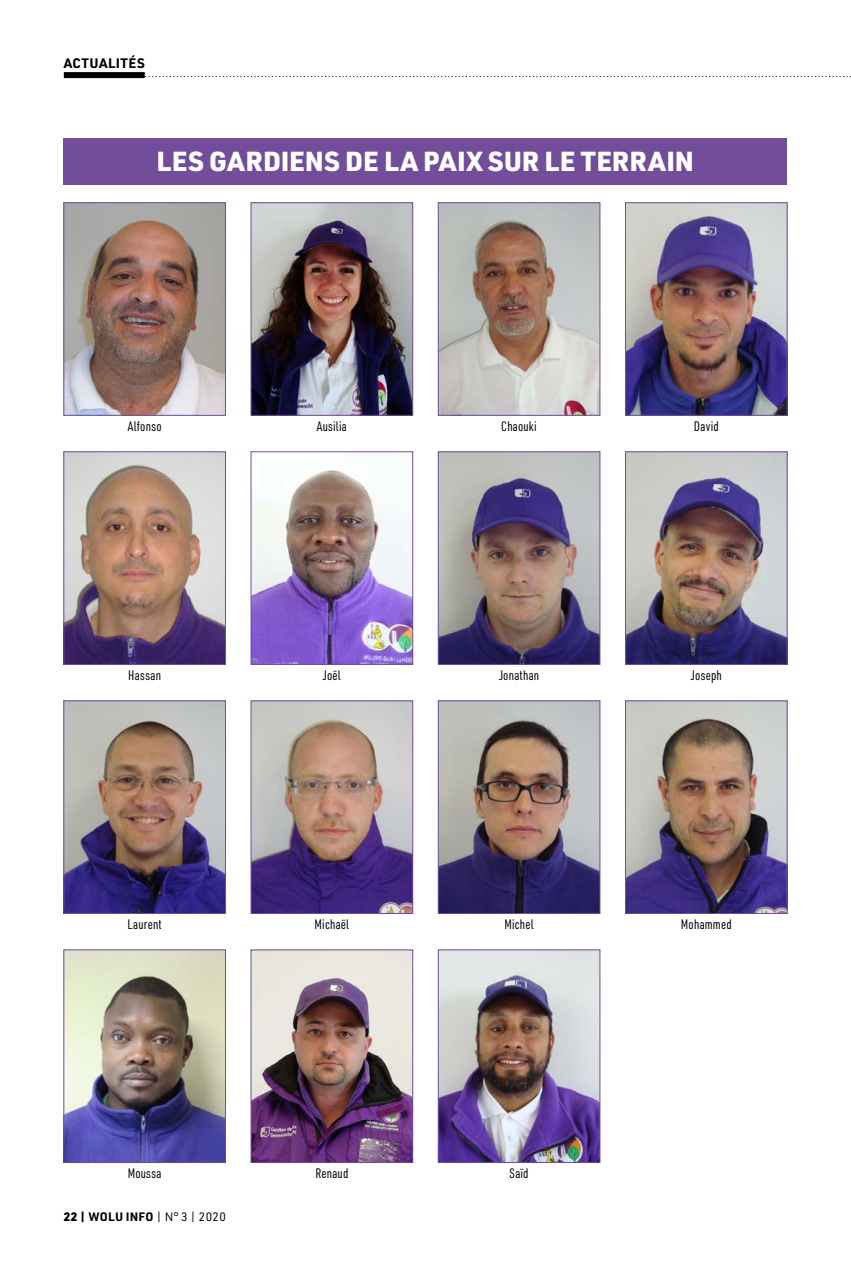
<style>
.page{position:relative;width:851px;height:1263px;background:#fff}
.page>*{position:absolute;margin:0;border:0;box-sizing:border-box;transform-origin:0 0}
.t1{font:900 27px "URWDIN";letter-spacing:.01em;color:#fff}
.t2{font:13.5px "URWDIN Cond";letter-spacing:.015em;color:#000}
.t3{font:700 13.5px "URWDIN";letter-spacing:.03em;color:#000}
.t4{font:12px "URWDIN";color:#000}
.s1{font-weight:900}
.s2{font-weight:700}
</style>
<div class="page">
<svg style="left:145px;top:76px;width:706px;height:1px"></svg>
<div style="left:64px;top:72px;width:81px;height:6px;background:#000"></div>
<img style="left:65px;top:204px;width:159px;height:210px">
<div style="left:63px;top:202px;width:163px;height:214px;border:1px solid #724d9a"></div>
<img style="left:252px;top:204px;width:159px;height:210px">
<div style="left:250px;top:202px;width:163px;height:214px;border:1px solid #724d9a"></div>
<img style="left:440px;top:204px;width:158px;height:210px">
<div style="left:438px;top:202px;width:162px;height:214px;border:1px solid #724d9a"></div>
<img style="left:627px;top:204px;width:158px;height:210px">
<div style="left:625px;top:202px;width:162px;height:214px;border:1px solid #724d9a"></div>
<img style="left:65px;top:453px;width:159px;height:210px">
<div style="left:63px;top:451px;width:163px;height:214px;border:1px solid #724d9a"></div>
<img style="left:252px;top:469px;width:159px;height:194px">
<div style="left:250px;top:451px;width:163px;height:214px;border:1px solid #724d9a"></div>
<img style="left:440px;top:453px;width:158px;height:210px">
<div style="left:438px;top:451px;width:162px;height:214px;border:1px solid #724d9a"></div>
<img style="left:627px;top:453px;width:158px;height:210px">
<div style="left:625px;top:451px;width:162px;height:214px;border:1px solid #724d9a"></div>
<img style="left:65px;top:702px;width:159px;height:210px">
<div style="left:63px;top:700px;width:163px;height:214px;border:1px solid #724d9a"></div>
<img style="left:252px;top:702px;width:159px;height:210px">
<div style="left:250px;top:700px;width:163px;height:214px;border:1px solid #724d9a"></div>
<img style="left:440px;top:702px;width:158px;height:210px">
<div style="left:438px;top:700px;width:162px;height:214px;border:1px solid #724d9a"></div>
<img style="left:627px;top:702px;width:158px;height:210px">
<div style="left:625px;top:700px;width:162px;height:214px;border:1px solid #724d9a"></div>
<img style="left:65px;top:951px;width:159px;height:210px">
<div style="left:63px;top:949px;width:163px;height:214px;border:1px solid #724d9a"></div>
<img style="left:252px;top:951px;width:159px;height:210px">
<div style="left:250px;top:949px;width:163px;height:214px;border:1px solid #724d9a"></div>
<img style="left:440px;top:951px;width:158px;height:210px">
<div style="left:438px;top:949px;width:162px;height:214px;border:1px solid #724d9a"></div>
<div style="left:63px;top:138px;width:724px;height:47px;background:#724d9a"></div>
<p class="t3" style="left:64px;top:54px;width:82px">ACTUALITÉS</p>
<h1 class="t1" style="left:157px;top:143px;width:538px">LES GARDIENS DE LA PAIX SUR LE TERRAIN</h1>
<p class="t2" style="left:128px;top:417px;width:35px">Alfonso</p>
<p class="t2" style="left:317px;top:417px;width:32px">Ausilia</p>
<p class="t2" style="left:501px;top:417px;width:37px">Chaouki</p>
<p class="t2" style="left:693px;top:417px;width:26px">David</p>
<p class="t2" style="left:128px;top:666px;width:34px">Hassan</p>
<p class="t2" style="left:323px;top:666px;width:19px">Joël</p>
<p class="t2" style="left:499px;top:666px;width:42px">Jonathan</p>
<p class="t2" style="left:690px;top:666px;width:32px">Joseph</p>
<p class="t2" style="left:127px;top:915px;width:36px">Laurent</p>
<p class="t2" style="left:314px;top:915px;width:36px">Michaël</p>
<p class="t2" style="left:504px;top:915px;width:31px">Michel</p>
<p class="t2" style="left:680px;top:915px;width:52px">Mohammed</p>
<p class="t2" style="left:128px;top:1164px;width:35px">Moussa</p>
<p class="t2" style="left:315px;top:1164px;width:34px">Renaud</p>
<p class="t2" style="left:509px;top:1164px;width:21px">Saïd</p>
<p class="t4" style="left:64px;top:1208px;width:163px"><span class="s1">22 |</span> <span class="s2">WOLU INFO</span> | N° 3 | 2020</p>
</div>
